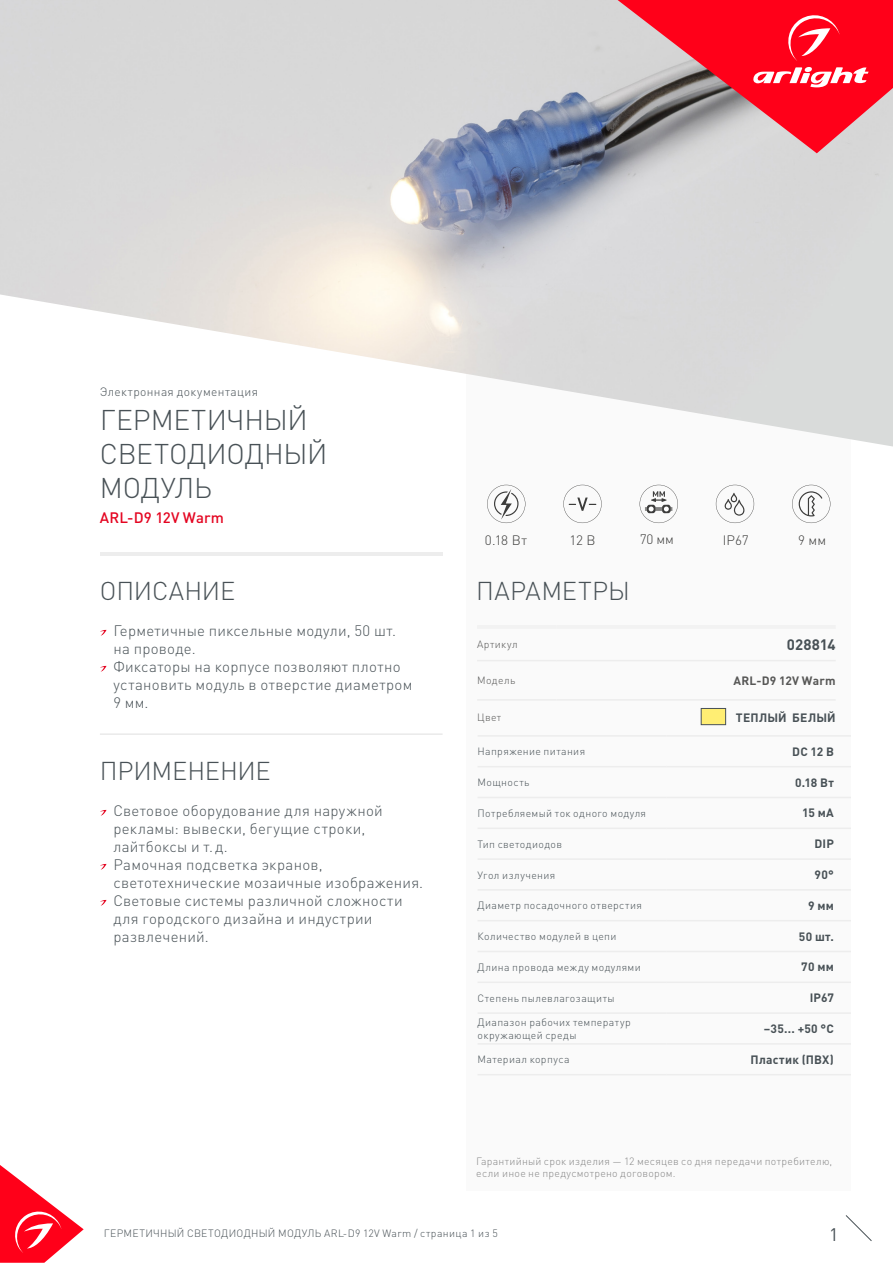
<style>
.page{position:relative;width:893px;height:1263px;background:#fff}
.page>*{position:absolute;margin:0;border:0;box-sizing:border-box;transform-origin:0 0}
.t1{font:300 28.2px/33.9px "DIN Pro";letter-spacing:-.01em;color:#485156}
.t2{font:300 25.5px "DIN Pro";letter-spacing:-.005em;color:#485156}
.t3{font:300 25.5px "DIN Pro";letter-spacing:.015em;color:#485156}
.t4{font:18px "DIN Pro";color:#485156}
.t5{font:300 15px/18px "DIN Pro";letter-spacing:.02em;color:#485156}
.t6{font:500 15px "DIN Pro";letter-spacing:.005em;color:#e40521}
.t7{font:700 15px "DIN Pro";letter-spacing:.01em;color:#485156}
.t8{font:300 13.5px "DIN Pro";letter-spacing:-.005em;color:#3c3c3b}
.t9{font:700 12px "DIN Pro";letter-spacing:.02em;color:#485156}
.t10{font:300 12px "DIN Pro";letter-spacing:.03em;color:#485156}
.t11{font:700 12px "DIN Pro";letter-spacing:.02em;color:#575756}
.t12{font:300 10.5px/12.6px "DIN Pro";letter-spacing:.035em;color:#485156}
.t13{font:300 10.5px/12.6px "DIN Pro";letter-spacing:.025em;color:#878787}
.t14{font:300 10.5px "DIN Pro";letter-spacing:.04em;color:#575756}
</style>
<div class="page">
<svg style="left:0;top:1165px;width:84px;height:98px"></svg>
<svg style="left:845px;top:1215px;width:27px;height:26px"></svg>
<div style="left:466px;top:319px;width:384px;height:872px;background:#fafafa"></div>
<img style="left:0;top:0;width:893px;height:446px">
<svg style="left:618px;top:0;width:275px;height:153px;background:#de5361"></svg>
<hr style="left:100px;top:552px;width:342px;height:3px;background:#ededed">
<svg style="left:100px;top:630px;width:7px;height:6px"></svg>
<svg style="left:100px;top:666px;width:7px;height:6px"></svg>
<svg style="left:100px;top:810px;width:7px;height:6px"></svg>
<svg style="left:100px;top:864px;width:7px;height:6px"></svg>
<svg style="left:100px;top:900px;width:7px;height:6px"></svg>
<hr style="left:100px;top:733px;width:343px;height:2px;background:#e3e3e3">
<svg style="left:716px;top:485px;width:38px;height:38px"></svg>
<svg style="left:487px;top:485px;width:38px;height:38px"></svg>
<svg style="left:563px;top:485px;width:39px;height:38px"></svg>
<svg style="left:640px;top:485px;width:38px;height:38px"></svg>
<svg style="left:792px;top:485px;width:38px;height:38px"></svg>
<hr style="left:477px;top:625px;width:80px;height:4px;background:#f2f2f2">
<hr style="left:557px;top:625px;width:279px;height:4px;background:#f2f2f2">
<hr style="left:477px;top:660px;width:80px;height:1px;background:#ededed">
<hr style="left:557px;top:660px;width:279px;height:1px;background:#ededed">
<hr style="left:477px;top:699px;width:80px;height:2px;background:#ededed">
<hr style="left:557px;top:699px;width:279px;height:2px;background:#ededed">
<hr style="left:478px;top:797px;width:188px;height:1px;background:#ededed">
<hr style="left:666px;top:797px;width:185px;height:1px;background:#ededed">
<hr style="left:478px;top:827px;width:188px;height:2px;background:#ededed">
<hr style="left:666px;top:827px;width:185px;height:2px;background:#ededed">
<hr style="left:478px;top:858px;width:188px;height:2px;background:#ededed">
<hr style="left:666px;top:858px;width:185px;height:2px;background:#ededed">
<hr style="left:478px;top:889px;width:188px;height:2px;background:#ededed">
<hr style="left:666px;top:889px;width:185px;height:2px;background:#ededed">
<hr style="left:478px;top:920px;width:188px;height:1px;background:#ededed">
<hr style="left:666px;top:920px;width:185px;height:1px;background:#ededed">
<hr style="left:478px;top:951px;width:188px;height:1px;background:#ededed">
<hr style="left:666px;top:951px;width:185px;height:1px;background:#ededed">
<hr style="left:478px;top:981px;width:188px;height:2px;background:#ededed">
<hr style="left:666px;top:981px;width:185px;height:2px;background:#ededed">
<hr style="left:478px;top:1012px;width:188px;height:2px;background:#ededed">
<hr style="left:666px;top:1012px;width:185px;height:2px;background:#ededed">
<hr style="left:478px;top:735px;width:188px;height:2px;background:#ededed">
<hr style="left:666px;top:735px;width:185px;height:2px;background:#ededed">
<hr style="left:478px;top:766px;width:188px;height:1px;background:#ededed">
<hr style="left:666px;top:766px;width:185px;height:1px;background:#ededed">
<hr style="left:478px;top:1043px;width:188px;height:2px;background:#ededed">
<hr style="left:666px;top:1043px;width:185px;height:2px;background:#ededed">
<hr style="left:478px;top:1074px;width:188px;height:1px;background:#ededed">
<hr style="left:666px;top:1074px;width:185px;height:1px;background:#ededed">
<div style="left:701px;top:708px;width:25px;height:17px;background:#ffee73;border:1px solid #485156"></div>
<p class="t10" style="left:100px;top:384px;width:160px">Электронная документация</p>
<h1 class="t1" style="left:100px;top:402px;width:229px">ГЕРМЕТИЧНЫЙ<br>СВЕТОДИОДНЫЙ<br>МОДУЛЬ</h1>
<p class="t6" style="left:100px;top:508px;width:126px">ARL-D9 12V Warm</p>
<h2 class="t2" style="left:100px;top:573px;width:137px">ОПИСАНИЕ</h2>
<p class="t5" style="left:113px;top:620px;width:301px">Герметичные пиксельные модули, 50 шт. на проводе.<br>Фиксаторы на корпусе позволяют плотно установить модуль в отверстие диаметром<br>9 мм.</p>
<h2 class="t2" style="left:100px;top:753px;width:172px">ПРИМЕНЕНИЕ</h2>
<p class="t5" style="left:113px;top:800px;width:311px">Световое оборудование для наружной рекламы: вывески, бегущие строки, лайтбоксы и т.д.<br>Рамочная подсветка экранов, светотехнические мозаичные изображения.<br>Световые системы различной сложности для городского дизайна и индустрии развлечений.</p>
<p class="t8" style="left:485px;top:531px;width:43px">0.18 Вт</p>
<p class="t8" style="left:570px;top:531px;width:27px">12 В</p>
<p class="t8" style="left:640px;top:530px;width:36px">70 мм</p>
<p class="t8" style="left:723px;top:531px;width:27px">IP67</p>
<p class="t8" style="left:798px;top:531px;width:30px">9 мм</p>
<h2 class="t3" style="left:476px;top:573px;width:155px">ПАРАМЕТРЫ</h2>
<p class="t14" style="left:477px;top:637px;width:42px">Артикул</p>
<p class="t7" style="left:787px;top:634px;width:50px">028814</p>
<p class="t14" style="left:477px;top:673px;width:40px">Модель</p>
<p class="t11" style="left:733px;top:672px;width:104px">ARL-D9 12V Warm</p>
<p class="t14" style="left:477px;top:710px;width:26px">Цвет</p>
<p class="t9" style="left:736px;top:709px;width:101px">ТЕПЛЫЙ БЕЛЫЙ</p>
<p class="t12" style="left:478px;top:745px;width:109px">Напряжение питания</p>
<p class="t9" style="left:792px;top:743px;width:43px">DC 12 В</p>
<p class="t12" style="left:478px;top:775px;width:53px">Мощность</p>
<p class="t9" style="left:795px;top:774px;width:40px">0.18 Вт</p>
<p class="t12" style="left:478px;top:806px;width:170px">Потребляемый ток одного модуля</p>
<p class="t9" style="left:802px;top:805px;width:33px">15 мА</p>
<p class="t12" style="left:478px;top:837px;width:86px">Тип светодиодов</p>
<p class="t9" style="left:814px;top:836px;width:21px">DIP</p>
<p class="t12" style="left:478px;top:868px;width:79px">Угол излучения</p>
<p class="t9" style="left:815px;top:866px;width:21px">90°</p>
<p class="t12" style="left:478px;top:899px;width:166px">Диаметр посадочного отверстия</p>
<p class="t9" style="left:808px;top:897px;width:27px">9 мм</p>
<p class="t12" style="left:478px;top:929px;width:140px">Количество модулей в цепи</p>
<p class="t9" style="left:799px;top:928px;width:36px">50 шт.</p>
<p class="t12" style="left:478px;top:960px;width:165px">Длина провода между модулями</p>
<p class="t9" style="left:801px;top:959px;width:34px">70 мм</p>
<p class="t12" style="left:478px;top:991px;width:139px">Степень пылевлагозащиты</p>
<p class="t9" style="left:810px;top:990px;width:26px">IP67</p>
<p class="t12" style="left:478px;top:1016px;width:155px">Диапазон рабочих температур окружающей среды</p>
<p class="t9" style="left:764px;top:1020px;width:72px">–35... +50 °C</p>
<p class="t12" style="left:478px;top:1053px;width:93px">Материал корпуса</p>
<p class="t9" style="left:750px;top:1051px;width:85px">Пластик (ПВХ)</p>
<p class="t13" style="left:476px;top:1154px;width:358px">Гарантийный срок изделия — 12 месяцев со дня передачи потребителю, если иное не предусмотрено договором.</p>
<p class="t12" style="left:104px;top:1226px;width:396px">ГЕРМЕТИЧНЫЙ СВЕТОДИОДНЫЙ МОДУЛЬ ARL-D9 12V Warm / страница 1 из 5</p>
<p class="t4" style="left:829px;top:1222px;width:11px">1</p>
</div>
